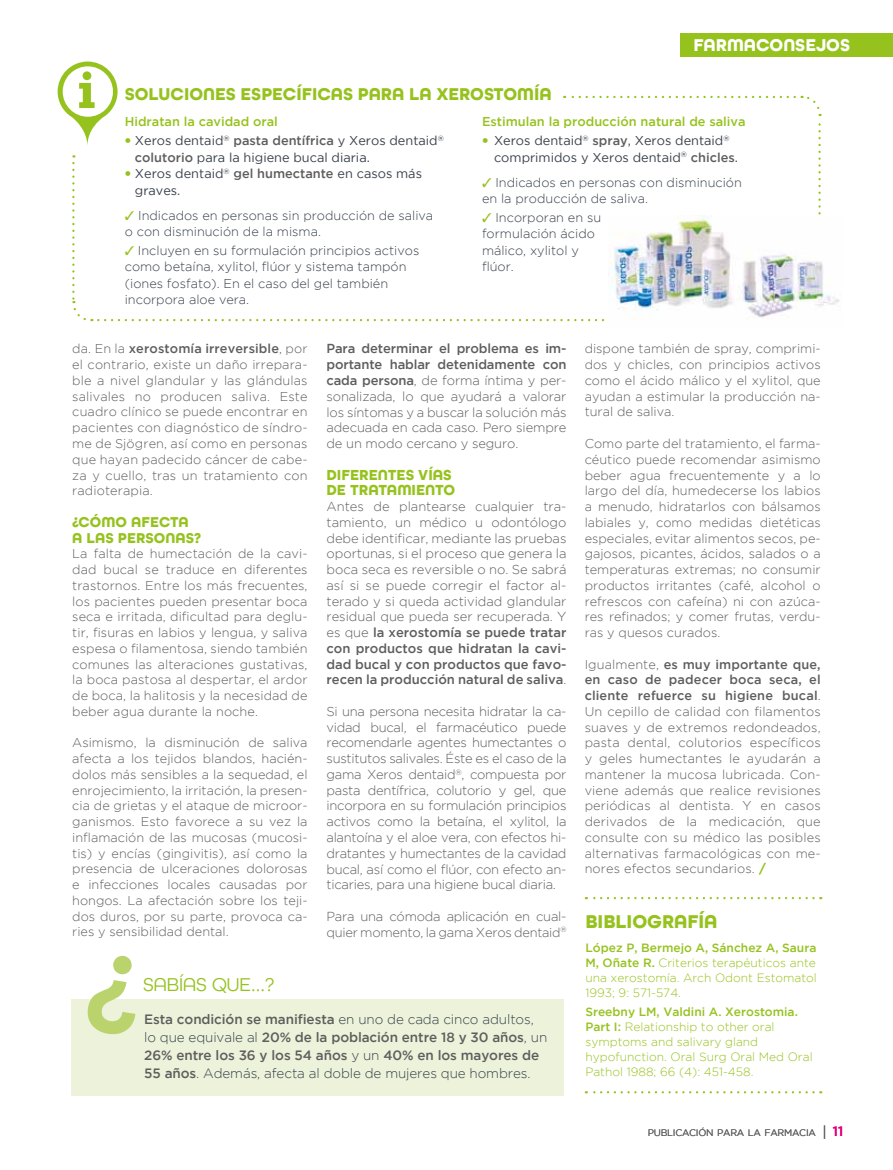
<style>
.page{position:relative;width:893px;height:1170px;background:#fff}
.page>*{position:absolute;margin:0;border:0;box-sizing:border-box;transform-origin:0 0}
.t1{font:700 52.95px "Rockwell Std";color:#96c21e}
.t2{font:19.5px "All Round Gothic";color:#96c21e}
.t3{font:700 19.5px "All Round Gothic";color:#96c21e}
.t4{font:700 18px "All Round Gothic";color:#96c21e}
.t5{font:700 18px "All Round Gothic";color:#fff}
.t6{font:700 15.3px "All Round Gothic";color:#96c21e}
.t7{font:700 15px "All Round Gothic";color:#96c21e}
.t8{font:500 13.5px/18px "Gotham";letter-spacing:-.01em;color:#5f5e5e}
.t9{font:300 13.05px/15.8px "Gotham";letter-spacing:-.01em;color:#5f5e5e;text-align:justify}
.t10{font:300 12.75px/15.8px "Gotham";letter-spacing:.005em;color:#5f5e5e;text-align:justify}
.t11{font:300 12.75px/16.5px "Gotham";color:#39404b}
.t12{font:12.75px/16.5px "Gotham";color:#39404b}
.t13{font:500 12.75px "Gotham";color:#96c21e}
.t14{font:300 12px/15px "Gotham";color:#96c21e;text-align:justify}
.t15{font:9.45px "Gotham";letter-spacing:-.03em;color:#5f5e5e}
.s1{font-weight:900;color:#96c21e}
.s2{font-weight:500;color:#5f5e5e}
.s3{color:#96c21e}
.s4{font-weight:500}
.s5{font-size:12.9px}
.s6{font-size:12.75px}
.s7{font-weight:300;color:#39404b}
.s8{font-weight:700;color:#96c21e}
.s9{font-family:"Helvetica Neue LT Std";font-size:13.5px}
.s10{font-weight:500;font-size:13.5px;color:#e6007d}
</style>
<div class="page">
<div style="left:680px;top:33px;width:213px;height:23px;background:#96c21e"></div>
<svg style="left:586px;top:897px;width:228px;height:2px"></svg>
<svg style="left:586px;top:1091px;width:228px;height:2px"></svg>
<div style="left:72px;top:998px;width:492px;height:97px;background:#ecf3da"></div>
<svg style="left:57px;top:61px;width:61px;height:84px"></svg>
<svg style="left:72px;top:163px;width:20px;height:159px"></svg>
<svg style="left:98px;top:319px;width:506px;height:2px"></svg>
<svg style="left:802px;top:95px;width:19px;height:120px"></svg>
<svg style="left:564px;top:96px;width:231px;height:2px"></svg>
<img style="left:608px;top:216px;width:231px;height:102px">
<svg style="left:85px;top:998px;width:59px;height:1px"></svg>
<h1 class="t1" style="left:77px;top:59px;width:20px">i</h1>
<h3 class="t4" style="left:125px;top:83px;width:23px">SOLUCIONES</h3>
<h3 class="t4" style="left:241px;top:83px;width:12px">ESPEC</h3>
<h3 class="t4" style="left:296px;top:83px;width:17px">ÍFICAS</h3>
<h3 class="t4" style="left:358px;top:83px;width:13px">PARA</h3>
<h3 class="t4" style="left:409px;top:83px;width:53px">LA XEROSTOM</h3>
<h3 class="t4" style="left:534px;top:83px;width:17px">ÍA</h3>
<h3 class="t5" style="left:693px;top:34px;width:158px">FARMACONSEJOS</h3>
<p class="t13" style="left:125px;top:115px;width:155px">Hidratan la cavidad oral</p>
<p class="t12" style="left:135px;top:132px;width:310px;text-indent:-10px"><span class="s1">•</span> Xeros dentaid<sup>®</sup> <span class="s2">pasta dentífrica</span> y Xeros dentaid<sup>® </sup><span class="s2">colutorio</span> para la higiene bucal diaria.</p>
<p class="t12" style="left:135px;top:165px;width:289px;text-indent:-10px"><span class="s1">•</span> Xeros dentaid<sup>®</sup> <span class="s2">gel humectante</span> en casos más graves.</p>
<p class="t11" style="left:125px;top:206px;width:310px"><span class="s3">✓</span> Indicados en personas sin producción de saliva o con disminución de la misma.</p>
<p class="t11" style="left:125px;top:242px;width:296px"><span class="s3">✓</span> Incluyen en su formulación principios activos como betaína, xylitol, flúor y sistema tampón (iones fosfato). En el caso del gel también incorpora aloe vera.</p>
<p class="t13" style="left:482px;top:115px;width:265px">Estimulan la producción natural de saliva</p>
<p class="t12" style="left:494px;top:132px;width:245px;text-indent:-12px"><span class="s1">•</span> Xeros dentaid<sup>®</sup> <span class="s2">spray</span>, Xeros dentaid<sup>® </sup>comprimidos y Xeros dentaid<sup>®</sup> <span class="s2">chicles</span>.</p>
<p class="t11" style="left:482px;top:174px;width:261px"><span class="s3">✓</span> Indicados en personas con disminución en la producción de saliva.</p>
<p class="t11" style="left:482px;top:209px;width:121px"><span class="s3">✓</span> Incorporan en su formulación ácido málico, xylitol y flúor.</p>
<p class="t10" style="left:72px;top:341px;width:237px">da. E n la <span class="s4">xerostomía irreversible</span>, por el contrario, existe un daño irrepara&shy;ble a nivel glandular y las glándulas salivales no producen saliva. Este cuadro clínico se puede encontrar en pacientes con diagnóstico de síndro&shy;me de Sjögren, así como en personas que hayan padecido cáncer de cabe&shy;za y cuello, tras un tratamiento con radioterapia.</p>
<p class="t7" style="left:72px;top:513px;width:31px">¿CÓMO</p>
<p class="t7" style="left:131px;top:513px;width:11px">AFECTA</p>
<p class="t7" style="left:72px;top:528px;width:24px">A LAS</p>
<p class="t7" style="left:118px;top:528px;width:11px">PERSONAS</p>
<p class="t7" style="left:194px;top:528px;width:8px">?</p>
<p class="t10" style="left:72px;top:545px;width:237px">La falta de humectación de la cavi&shy;dad bucal se traduce en diferentes trastornos. Entre los más frecuentes, los pacientes pueden presentar boca seca e irritada, dificultad para deglu&shy;tir, fisuras en labios y lengua, y saliva espesa o filamentosa, siendo también comunes las alteraciones gustativas, la boca pastosa al despertar, el ardor de boca, la halitosis y la necesidad de beber agua durante la noche.</p>
<p class="t10" style="left:72px;top:734px;width:237px">Asimismo, la disminución de saliva afecta a los tejidos blandos, hacién&shy;dolos más sensibles a la sequedad, el enrojecimiento, la irritación, la presen&shy;cia de grietas y el ataque de microor&shy;ganismos. Esto favorece a su vez la inflamación de las mucosas (mucosi&shy;tis) y encías (gingivitis), así como la presencia de ulceraciones dolorosas e infecciones locales causadas por hongos. La afectación sobre los teji&shy;dos duros, por su parte, provoca ca&shy;ries y sensibilidad dental.</p>
<h2 class="t2" style="left:143px;top:972px;width:133px">SABÍAS QUE...?</h2>
<p class="t9" style="left:326px;top:341px;width:242px"><span class="s4">Para determinar el problema es im&shy;portante hablar detenidamente con cada persona</span>, de forma íntima y per&shy;sonalizada, lo que ayudará a valorar los síntomas y a buscar la solución más adecuada en cada caso. Pero siempre de un modo cercano y seguro.</p>
<p class="t6" style="left:326px;top:465px;width:20px">DIFERENTES</p>
<p class="t6" style="left:418px;top:465px;width:25px">VÍAS</p>
<p class="t6" style="left:326px;top:481px;width:35px">DE TRATAMIENTO</p>
<p class="t9" style="left:326px;top:498px;width:242px">Antes de plantearse cualquier tra&shy;tamiento, un médico u odontólogo debe identificar, mediante las pruebas oportunas, si el proceso que genera la boca seca es reversible o no. Se sabrá así si se puede corregir el factor al&shy;terado y si queda actividad glandular residual que pueda ser recuperada. Y es que <span class="s4">la xerostomía se puede tratar con productos que hidratan la cavi&shy;dad bucal y con productos que favo&shy;recen la producción natural de saliva</span>.</p>
<p class="t9" style="left:326px;top:703px;width:242px">Si una persona necesita hidratar la ca&shy;vidad bucal, el farmacéutico puede recomendarle agentes humectantes o sustitutos salivales. Éste es el caso de la gama Xeros dentaid<sup>®</sup>, compuesta por pasta dentífrica, colutorio y gel, que incorpora en su formulación principios activos como la betaína, el xylitol, la alantoína y el aloe vera, con efectos hi&shy;dratantes y humectantes de la cavidad bucal, así como el flúor, con efecto an&shy;ticaries, para una higiene bucal diaria.</p>
<p class="t9" style="left:326px;top:908px;width:242px">Para una cómoda aplicación en cual&shy;quier momento, la gama Xeros <span class="s5">den</span><span class="s6">taid</span><sup>®</sup></p>
<p class="t8" style="left:144px;top:1010px;width:405px">Esta condición se manifiesta <span class="s7">en uno de cada cinco adultos, lo que equivale al</span> 20% de la población entre 18 y 30 años<span class="s7">, un </span>26% entre los 36 y los 54 años <span class="s7">y un</span> 40% en los mayores de 55 años<span class="s7">. Además, afecta al doble de mujeres que hombres.</span></p>
<p class="t10" style="left:585px;top:341px;width:238px">dispone también de spray, comprimi&shy;dos y chicles, con principios activos como el ácido málico y el xylitol, que ayudan a estimular la producción na&shy;tural de saliva.</p>
<p class="t10" style="left:585px;top:435px;width:238px">Como parte del tratamiento, el farma&shy;céutico puede recomendar asimismo beber agua frecuentemente y a lo largo del día, humedecerse los labios a menudo, hidratarlos con bálsamos labiales y, como medidas dietéticas especiales, evitar alimentos secos, pe&shy;gajosos, picantes, ácidos, salados o a temperaturas extremas; no consumir productos irritantes (café, alcohol o refrescos con cafeína) ni con azúca&shy;res refinados; y comer frutas, verdu&shy;ras y quesos curados.</p>
<p class="t10" style="left:585px;top:656px;width:238px">Igualmente, <span class="s4">es muy importante que, en caso de padecer boca seca, el cliente refuerce su higiene bucal</span>.<br>Un cepillo de calidad con filamentos suaves y de extremos redondeados, pasta dental, colutorios específicos y geles humectantes le ayudarán a mantener la mucosa lubricada. Con&shy;viene además que realice revisiones periódicas al dentista. Y en casos derivados de la medicación, que consulte con su médico las posibles alternativas farmacológicas con me&shy;nores efectos secundarios. <span class="s8">/</span></p>
<h2 class="t3" style="left:585px;top:910px;width:134px">BIBLIOGRAFÍA</h2>
<p class="t14" style="left:585px;top:939px;width:233px"><span class="s4">López P, Bermejo A, Sánchez A, Saura M, Oñate R.</span> Criterios terapéuticos ante una xerostomía. Arch Odont Estomatol 1993; 9: 571-574.</p>
<p class="t14" style="left:585px;top:1004px;width:229px;text-align:left"><span class="s4">Sreebny LM, Valdini A. Xerostomia.<br>Part I:</span> Relationship to other oral symptoms and salivary gland hypofunction. Oral Surg Oral Med Oral Pathol 1988; 66 (4): 451-458.</p>
<p class="t15" style="left:648px;top:1127px;width:197px">PUBLICACIÓN PARA LA FARMACIA <span class="s9">|</span> <span class="s10">11</span></p>
</div>
